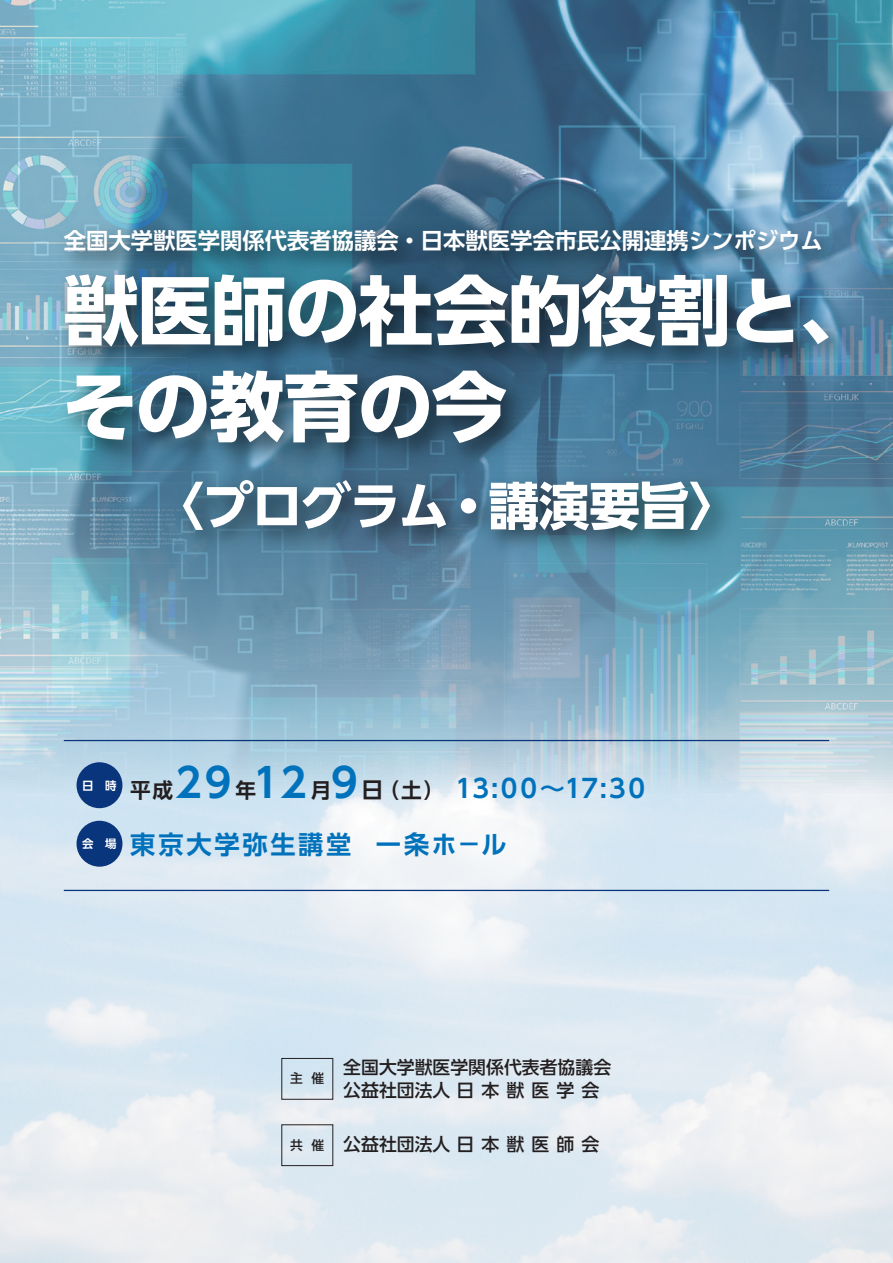
<style>
.page{position:relative;width:893px;height:1263px;background:#fff}
.page>*{position:absolute;margin:0;border:0;box-sizing:border-box;transform-origin:0 0}
.t1{font:700 75.45px/95.7px "UD Shin Go Pr 6";letter-spacing:-.02em;color:#fff}
.t2{font:700 51px "UD Shin Go Pr 6";letter-spacing:-.03em;color:#fff}
.t3{font:700 25.2px "UD Shin Go Pr 6 De";letter-spacing:.105em;color:#0072bc}
.t4{font:700 22.35px "UD Shin Go Pr 6 De";color:#fff}
.t5{font:500 17.85px/23px "UD Shin Go Pr 6";color:#231f20}
.t6{font:500 17.85px "UD Shin Go Pr 6";letter-spacing:.2em;color:#231f20}
.t7{font:500 12.75px "UD Shin Go Pr 6";color:#231f20}
.s1{font-size:20.7px;color:#231f20}
.s2{font-size:40.2px}
.s3{font-size:21.75px;color:#231f20}
</style>
<div class="page">
<img style="left:0;top:795px;width:893px;height:468px">
<img style="left:0;top:0;width:893px;height:795px">
<div style="left:282px;top:1124px;width:51px;height:42px;border:1px solid #231f20"></div>
<img style="left:47px;top:213px;width:810px;height:43px">
<img style="left:47px;top:256px;width:821px;height:242px">
<img style="left:163px;top:463px;width:584px;height:116px">
<div style="left:77px;top:762px;width:45px;height:46px;background:#08357c;border-radius:50%"></div>
<div style="left:77px;top:821px;width:45px;height:46px;background:#08357c;border-radius:50%"></div>
<hr style="left:64px;top:890px;width:765px;height:1px;background:#08357c">
<hr style="left:64px;top:740px;width:765px;height:1px;background:#08357c">
<p class="t4" style="left:64px;top:223px;width:760px">全国大学獣医学関係代表者協議会・日本獣医学会市民公開連携シンポジウム</p>
<p class="t1" style="left:62px;top:261px;width:813px">獣医師の社会的役割と、その教育の今</p>
<p class="t2" style="left:153px;top:464px;width:588px">〈プログラム・講演要旨〉</p>
<p class="t3" style="left:82px;top:768px;width:564px"><sup>日　時</sup> <span class="s1">平成</span><span class="s2">29</span> <span class="s1">年</span><span class="s2">12</span> <span class="s1">月</span><span class="s2">9</span><span class="s3">日</span><span class="s1">（土）</span> 13:00～17:30</p>
<p class="t3" style="left:82px;top:824px;width:426px"><sup>会　場</sup> 東京大学弥生講堂 一条ホ－ル</p>
<p class="t7" style="left:290px;top:1068px;width:36px">主 催</p>
<p class="t7" style="left:290px;top:1134px;width:36px">共 催</p>
<p class="t5" style="left:343px;top:1056px;width:269px">全国大学獣医学関係代表者協議会公益社団法人 日本獣医学会</p>
<p class="t6" style="left:343px;top:1130px;width:257px">公益社団法人 日本獣医師会</p>
</div>
